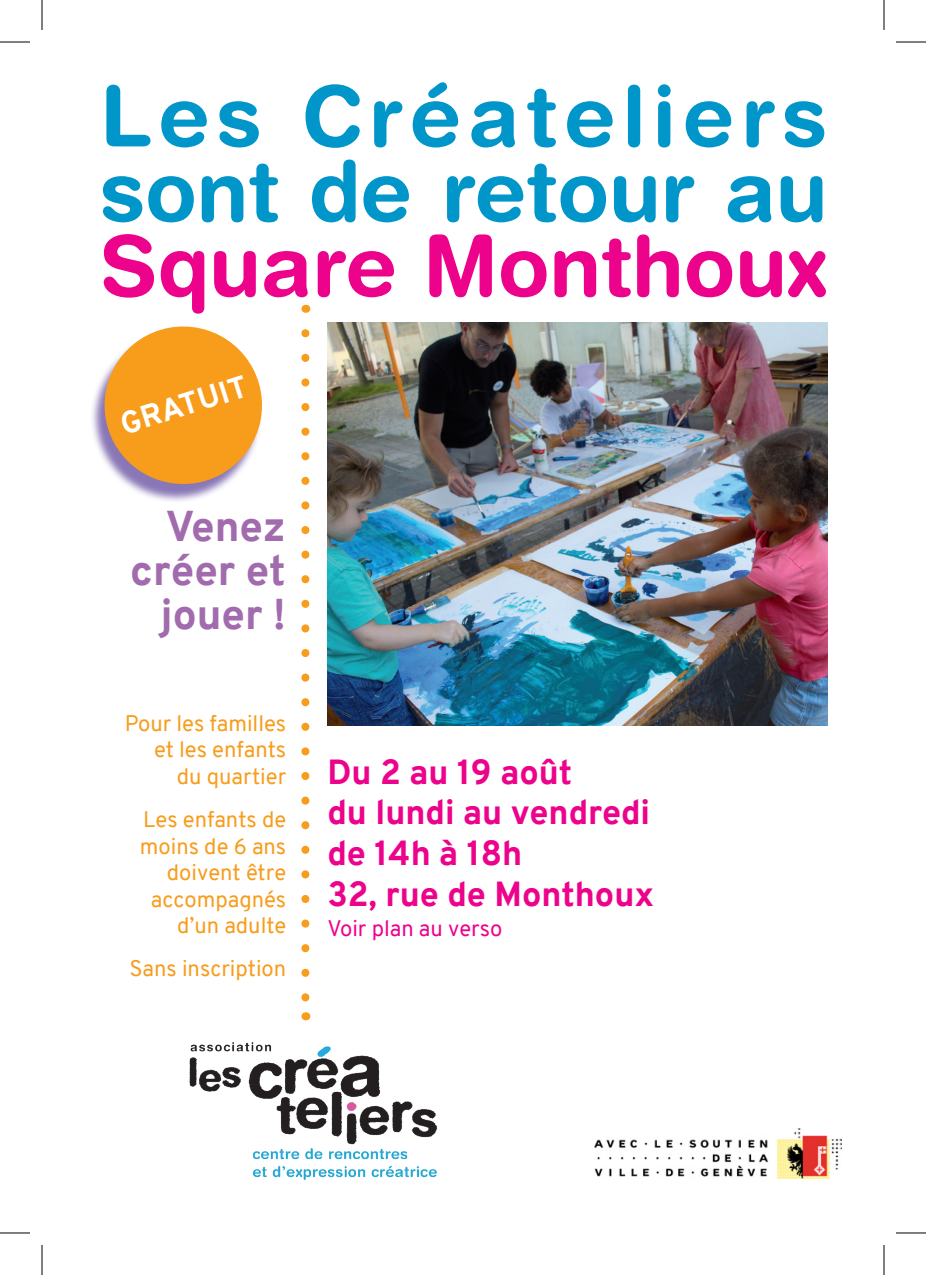
<style>
.page{position:relative;width:926px;height:1275px;background:#fff}
.page>*{position:absolute;margin:0;border:0;box-sizing:border-box;transform-origin:0 0}
.t1{font:700 84.2px/74.8px "Helvetica Rounded";color:#0096ca;text-align:justify}
.intro{font:800 42px/44px "Overpass";color:#a16bad;text-align:right}
.lieu_date{font:800 34px/40.8px "Overpass";color:#ed028c}
.t2{font:800 30.2px "Overpass";color:#fff}
.petit_texte{font:22px/26.4px "Overpass";color:#f89c1c;text-align:right}
.lieu_date-2{font:22px "Overpass";color:#ed028c}
.s1{color:#ed028c}
</style>
<div class="page">
<img style="left:327px;top:323px;width:500px;height:402px">
<div style="left:90px;top:331px;width:172px;height:172px;background:#61499e;opacity:.75"></div>
<svg style="left:93px;top:326px;width:169px;height:169px"></svg>
<svg style="left:301px;top:333px;width:8px;height:669px"></svg>
<img style="left:189px;top:1042px;width:249px;height:138px">
<img style="left:594px;top:1128px;width:247px;height:50px">
<hr style="left:0;top:42px;width:30px;height:1px;background:#000">
<hr style="left:896px;top:42px;width:30px;height:1px;background:#000">
<hr style="left:0;top:1232px;width:30px;height:1px;background:#000">
<hr style="left:896px;top:1232px;width:30px;height:1px;background:#000">
<hr style="left:42px;top:0;width:1px;height:30px;background:#000">
<hr style="left:42px;top:1245px;width:1px;height:30px;background:#000">
<hr style="left:884px;top:0;width:1px;height:30px;background:#000">
<hr style="left:884px;top:1245px;width:1px;height:30px;background:#000">
<p class="t1" style="left:100px;top:77px;width:729px">Les Créateliers sont de retour au <span class="s1">Square Monthoux</span></p>
<p class="t2" style="left:115px;top:405px;width:133px;rotate:-18deg">GRATUIT</p>
<p class="intro" style="left:130px;top:505px;width:157px">Venez créer et jouer !</p>
<p class="petit_texte" style="left:125px;top:710px;width:163px">Pour les familles et les enfants du quartier</p>
<p class="petit_texte" style="left:140px;top:806px;width:148px">Les enfants de moins de 6 ans doivent être accompagnés d’un adulte</p>
<p class="petit_texte" style="left:129px;top:955px;width:158px">Sans inscription</p>
<p class="lieu_date" style="left:327px;top:751px;width:246px">Du 2 au 19 août</p>
<p class="lieu_date" style="left:327px;top:792px;width:324px">du lundi au vendredi de 14h à 18h</p>
<p class="lieu_date" style="left:327px;top:874px;width:328px">32, rue de Monthoux</p>
<p class="lieu_date-2" style="left:327px;top:912px;width:176px">Voir plan au verso</p>
</div>
